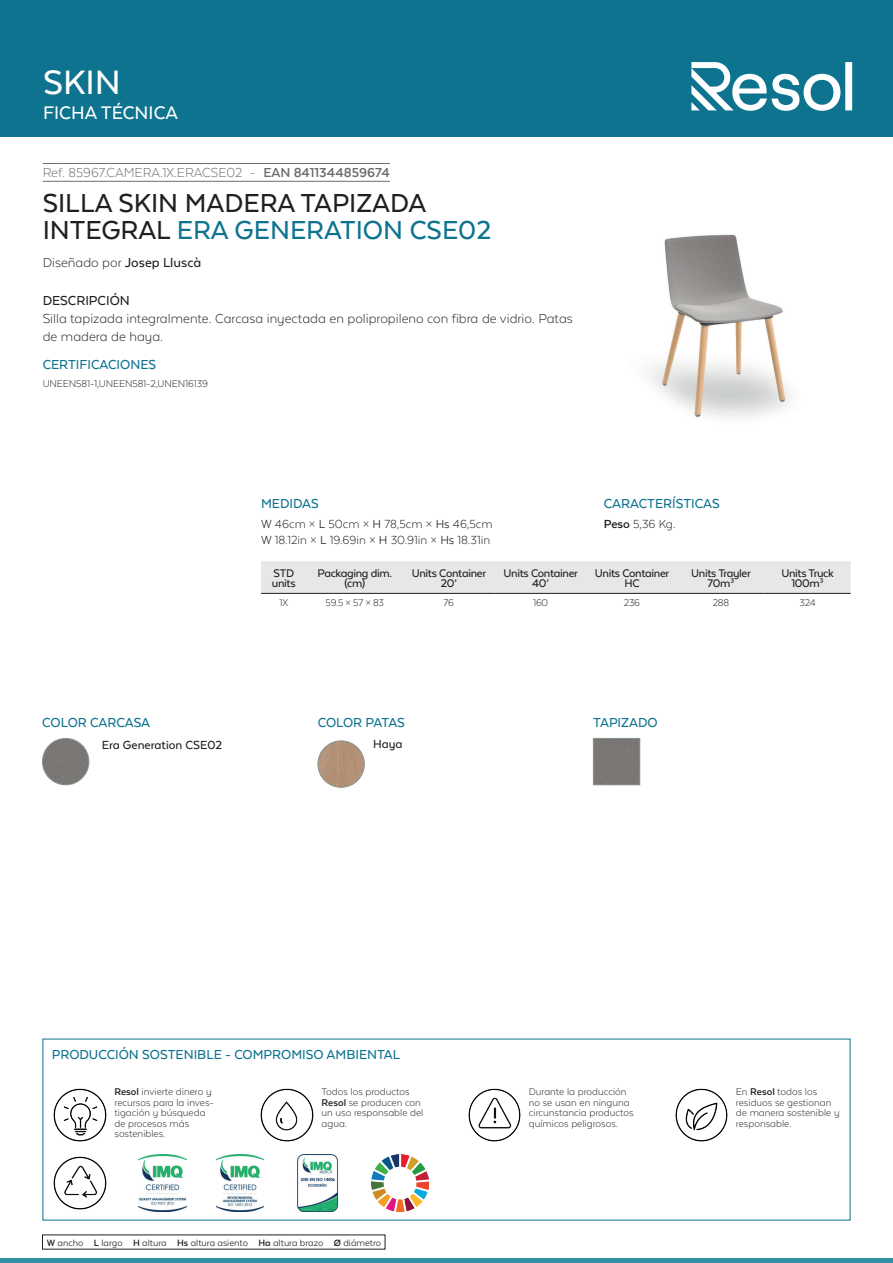
<style>
.page{position:relative;width:893px;height:1263px;background:#fff}
.page>*{position:absolute;margin:0;border:0;box-sizing:border-box;transform-origin:0 0}
.t1{font:500 39px "Texta Alt";color:#fff}
.t2{font:500 30px/27px "Texta Alt";color:#231f20}
.t3{font:500 21px "Texta Alt";color:#fff}
.t4{font:300 15px/18px "Texta Alt";color:#231f20}
.t5{font:500 15px "Texta Alt";color:#0d738f}
.t6{font:300 15px "Texta Alt";color:#6c6d70}
.t7{font:500 15px "Texta Alt";color:#231f20}
.t8{font:500 15px "Texta Alt";letter-spacing:-.02em;color:#0d738f}
.t9{font:300 13.5px/16.2px "Texta Alt";color:#231f20}
.t10{font:500 13.5px "Texta Alt";color:#231f20}
.t11{font:500 12.75px/10.5px "Texta Alt";letter-spacing:-.025em;color:#231f20;text-align:center}
.t12{font:300 11.25px/10.5px "Texta Alt";color:#231f20}
.t13{font:10.5px "Texta Alt";color:#231f20}
.s1{font-weight:700}
.s2{color:#0d738f}
.s3{font-weight:500}
.s4{font-weight:400}
</style>
<div class="page">
<div style="left:0;top:0;width:893px;height:137px;background:#0d738f"></div>
<hr style="left:0;top:1259px;width:893px;height:4px;background:#348ea3">
<svg style="left:691px;top:62px;width:161px;height:49px"></svg>
<hr style="left:43px;top:163px;width:347px;height:1px;background:#6c6d70">
<hr style="left:43px;top:181px;width:347px;height:1px;background:#6c6d70">
<img style="left:649px;top:234px;width:141px;height:184px">
<div style="left:42px;top:738px;width:47px;height:47px;background:#7a7776;border-radius:23px"></div>
<div style="left:42px;top:738px;width:47px;height:47px;border:1px solid #89948d;border-radius:50%"></div>
<div style="left:318px;top:741px;width:46px;height:46px;background:#b39177;border-radius:23px"></div>
<div style="left:318px;top:741px;width:46px;height:46px;border:1px solid #89948d;border-radius:50%"></div>
<div style="left:593px;top:738px;width:47px;height:47px;border:1px solid #89948d"></div>
<div style="left:261px;top:561px;width:590px;height:32px;background:#e6e7e9"></div>
<hr style="left:261px;top:593px;width:46px;height:1px;background:#231f20">
<hr style="left:307px;top:593px;width:96px;height:1px;background:#231f20">
<hr style="left:403px;top:593px;width:92px;height:1px;background:#231f20">
<hr style="left:495px;top:593px;width:92px;height:1px;background:#231f20">
<hr style="left:587px;top:593px;width:90px;height:1px;background:#231f20">
<hr style="left:677px;top:593px;width:88px;height:1px;background:#231f20">
<hr style="left:765px;top:593px;width:86px;height:1px;background:#231f20">
<img style="left:53px;top:1088px;width:54px;height:54px">
<img style="left:260px;top:1088px;width:54px;height:54px">
<img style="left:468px;top:1088px;width:53px;height:54px">
<img style="left:675px;top:1088px;width:53px;height:54px">
<img style="left:53px;top:1156px;width:54px;height:54px">
<img style="left:138px;top:1155px;width:48px;height:56px">
<img style="left:216px;top:1155px;width:48px;height:56px">
<img style="left:297px;top:1155px;width:41px;height:56px">
<img style="left:372px;top:1155px;width:56px;height:56px">
<h1 class="t1" style="left:43px;top:62px;width:79px">SKIN</h1>
<h3 class="t3" style="left:43px;top:102px;width:136px">FICHA TÉCNICA</h3>
<h3 class="t6" style="left:43px;top:164px;width:349px">Ref. 85967.CAMERA.1X.ERACSE02 - <span class="s1">EAN 8411344859674</span></h3>
<h2 class="t2" style="left:43px;top:189px;width:450px">SILLA SKIN MADERA TAPIZADA<br>INTEGRAL <span class="s2">ERA GENERATION CSE02</span></h2>
<h3 class="t4" style="left:43px;top:253px;width:160px">Diseñado por <span class="s3">Josep Lluscà</span></h3>
<h3 class="t7" style="left:43px;top:292px;width:89px">DESCRIPCIÓN</h3>
<h3 class="t4" style="left:43px;top:309px;width:532px">Silla tapizada integralmente. Carcasa inyectada en polipropileno con fibra de vidrio. Patas de madera de haya.</h3>
<h3 class="t5" style="left:43px;top:357px;width:115px">CERTIFICACIONES</h3>
<p class="t12" style="left:43px;top:378px;width:167px">UNEEN581-1,UNEEN581-2,UNEN16139</p>
<h3 class="t5" style="left:604px;top:495px;width:117px">CARACTERÍSTICAS</h3>
<p class="t9" style="left:604px;top:516px;width:73px"><span class="s1">Peso</span> 5,36 Kg.</p>
<h3 class="t5" style="left:261px;top:495px;width:59px">MEDIDAS</h3>
<p class="t9" style="left:261px;top:516px;width:233px"><span class="s4">W</span> 46cm × <span class="s4">L</span> 50cm × <span class="s4">H</span> 78,5cm × <span class="s4">Hs</span> 46,5cm<br><span class="s4">W</span> 18.12in × <span class="s4">L</span> 19.69in × <span class="s4">H</span> 30.91in × <span class="s4">Hs</span> 18.31in</p>
<p class="t11" style="left:272px;top:568px;width:25px;text-align:left">STD units</p>
<p class="t11" style="left:317px;top:568px;width:76px">Packaging dim. (cm)</p>
<p class="t11" style="left:412px;top:568px;width:76px">Units Container<br>20’</p>
<p class="t11" style="left:504px;top:568px;width:76px">Units Container<br>40’</p>
<p class="t11" style="left:595px;top:568px;width:76px">Units Container<br>HC</p>
<p class="t11" style="left:691px;top:568px;width:61px">Units Trayler<br>70m³</p>
<p class="t11" style="left:781px;top:568px;width:54px">Units Truck<br>100m³</p>
<p class="t12" style="left:279px;top:597px;width:10px">1X</p>
<p class="t12" style="left:326px;top:597px;width:60px">59.5 × 57 × 83</p>
<p class="t12" style="left:444px;top:597px;width:12px">76</p>
<p class="t12" style="left:533px;top:597px;width:17px">160</p>
<p class="t12" style="left:624px;top:597px;width:18px">236</p>
<p class="t12" style="left:713px;top:597px;width:18px">288</p>
<p class="t12" style="left:799px;top:597px;width:18px">324</p>
<h3 class="t5" style="left:42px;top:714px;width:109px">COLOR CARCASA</h3>
<p class="t10" style="left:102px;top:738px;width:122px">Era Generation CSE02</p>
<h3 class="t8" style="left:318px;top:714px;width:89px">COLOR PATAS</h3>
<p class="t10" style="left:373px;top:737px;width:31px">Haya</p>
<h3 class="t5" style="left:593px;top:714px;width:66px">TAPIZADO</h3>
<h3 class="t5" style="left:52px;top:1047px;width:350px">PRODUCCIÓN SOSTENIBLE - COMPROMISO AMBIENTAL</h3>
<p class="t12" style="left:114px;top:1086px;width:101px"><span class="s1">Resol</span> invierte dinero y recursos para la inves&shy;tigación y búsqueda de procesos más sostenibles.</p>
<p class="t12" style="left:322px;top:1086px;width:103px">Todos los productos<br><span class="s1">Resol</span> se producen con un uso responsable del agua.</p>
<p class="t12" style="left:529px;top:1086px;width:106px">Durante la producción no se usan en ninguna circunstancia productos químicos peligrosos.</p>
<p class="t12" style="left:736px;top:1086px;width:105px">En <span class="s1">Resol</span> todos los residuos se gestionan de manera sostenible y responsable.</p>
<p class="t13" style="left:47px;top:1237px;width:336px"><span class="s1">W</span> ancho <span class="s1">L</span> largo <span class="s1">H</span> altura <span class="s1">Hs</span> altura asiento <span class="s1">Ha</span> altura brazo <span class="s1">Ø</span> diámetro</p>
</div>
